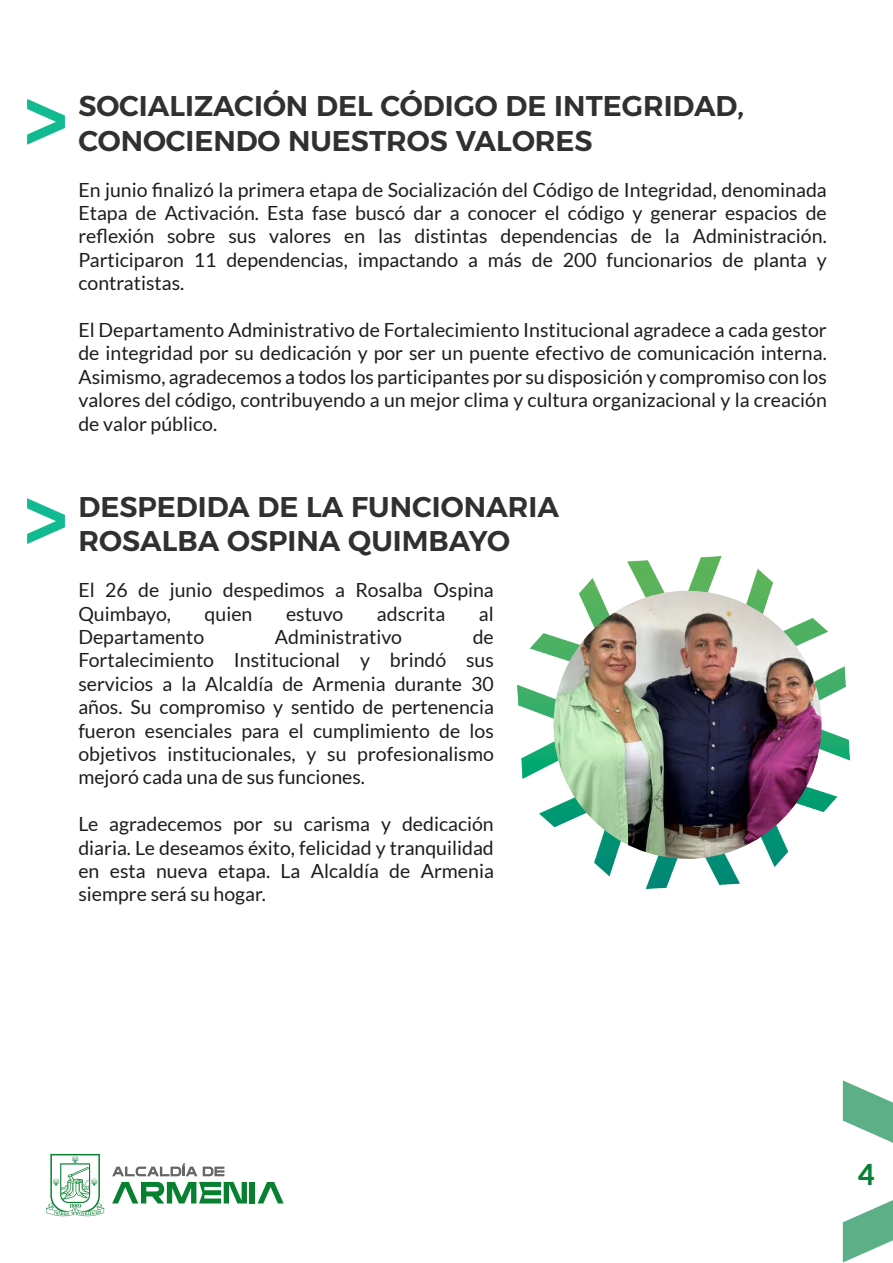
<style>
.page{position:relative;width:893px;height:1263px;background:#fff}
.page>*{position:absolute;margin:0;border:0;box-sizing:border-box;transform-origin:0 0}
.t1{font:800 28.65px "Lato";color:#078038}
.t2{font:600 28.5px/34.2px "Alexandria";color:#30302f}
.t3{font:19.5px/23.4px "Lato";color:#1d1d1b;text-align:justify}
</style>
<div class="page">
<img style="left:518px;top:556px;width:332px;height:332px">
<svg style="left:27px;top:498px;width:38px;height:46px"></svg>
<svg style="left:27px;top:99px;width:38px;height:46px"></svg>
<svg style="left:112px;top:1182px;width:135px;height:21px"></svg>
<div style="left:250px;top:1182px;width:5px;height:21px;background:#078030"></div>
<svg style="left:257px;top:1182px;width:27px;height:21px"></svg>
<svg style="left:112px;top:1163px;width:85px;height:13px"></svg>
<svg style="left:203px;top:1166px;width:21px;height:10px"></svg>
<svg style="left:46px;top:1154px;width:58px;height:62px"></svg>
<svg style="left:843px;top:1080px;width:50px;height:182px"></svg>
<img style="left:553px;top:591px;width:268px;height:268px;border-radius:133px">
<h2 class="t2" style="left:78px;top:90px;width:667px">SOCIALIZACIÓN DEL CÓDIGO DE INTEGRIDAD,<br>CONOCIENDO NUESTROS VALORES</h2>
<p class="t3" style="left:78px;top:178px;width:750px">En junio finalizó la primera etapa de Socialización del Código de Integridad, denominada Etapa de Activación. Esta fase buscó dar a conocer el código y generar espacios de reflexión sobre sus valores en las distintas dependencias de la Administración.<br>Participaron 11 dependencias, impactando a más de 200 funcionarios de planta y contratistas.</p>
<p class="t3" style="left:78px;top:318px;width:750px">El Departamento Administrativo de Fortalecimiento Institucional agradece a cada gestor de integridad por su dedicación y por ser un puente efectivo de comunicación interna.<br>Asimismo, agradecemos a todos los participantes por su disposición y compromiso con los valores del código, contribuyendo a un mejor clima y cultura organizacional y la creación de valor público.</p>
<h2 class="t2" style="left:78px;top:490px;width:482px">DESPEDIDA DE LA FUNCIONARIA<br>ROSALBA OSPINA QUIMBAYO</h2>
<p class="t3" style="left:78px;top:578px;width:417px">El 26 de junio despedimos a Rosalba Ospina<br>Quimbayo,</p>
<p class="t3" style="left:205px;top:602px;width:49px">quien</p>
<p class="t3" style="left:286px;top:602px;width:59px">estuvo</p>
<p class="t3" style="left:377px;top:602px;width:70px">adscrita</p>
<p class="t3" style="left:479px;top:602px;width:16px">al</p>
<p class="t3" style="left:78px;top:625px;width:417px;text-indent:394px">de Fortalecimiento Institucional y brindó sus servicios a la Alcaldía de Armenia durante 30 años. Su compromiso y sentido de pertenencia fueron esenciales para el cumplimiento de los objetivos institucionales, y su profesionalismo mejoró cada una de sus funciones.</p>
<p class="t3" style="left:78px;top:812px;width:417px">Le agradecemos por su carisma y dedicación diaria. Le deseamos éxito, felicidad y tranquilidad en esta nueva etapa. La Alcaldía de Armenia siempre será su hogar.</p>
<p class="t3" style="left:78px;top:625px;width:127px">Departamento</p>
<p class="t3" style="left:275px;top:625px;width:128px">Administrativo</p>
<h1 class="t1" style="left:858px;top:1154px;width:18px">4</h1>
</div>
